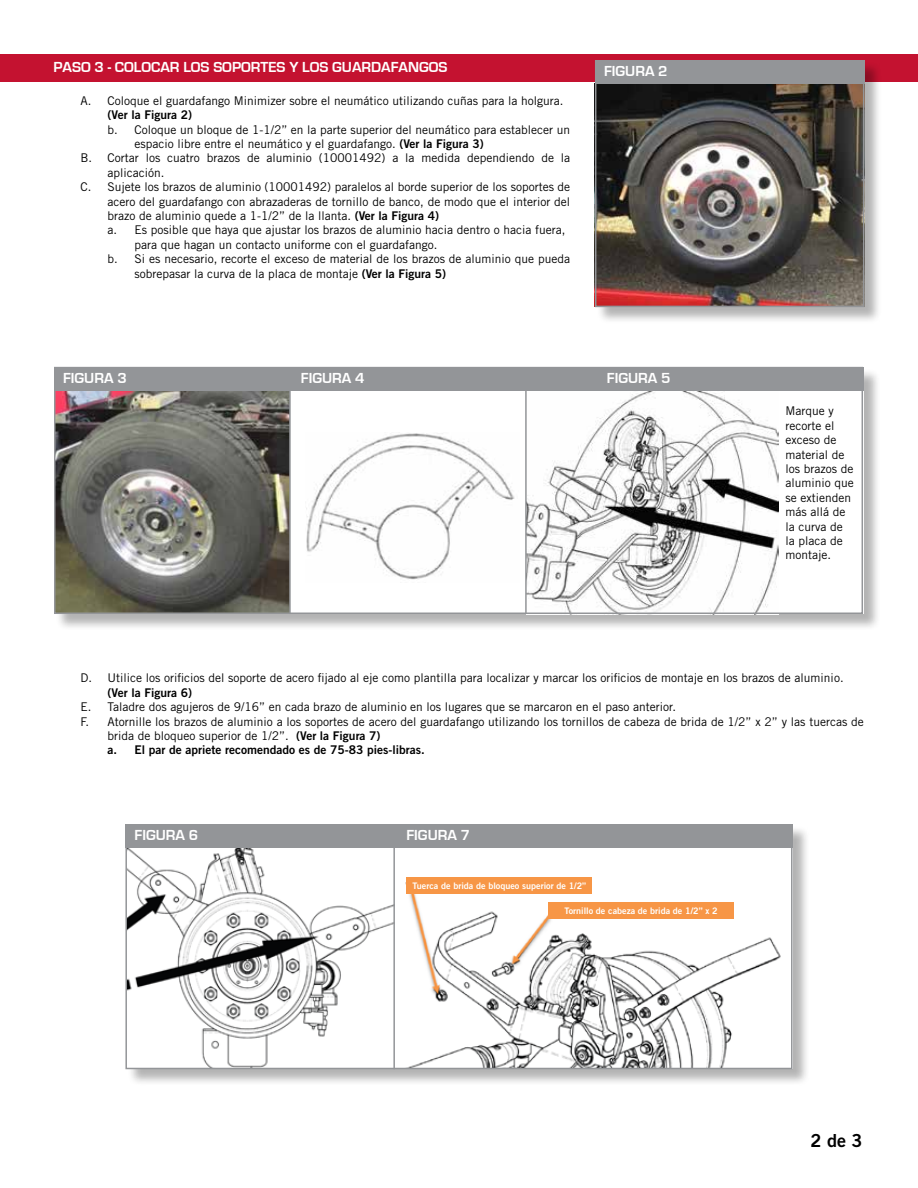
<style>
.page{position:relative;width:918px;height:1188px;background:#fff}
.page>*{position:absolute;margin:0;border:0;box-sizing:border-box;transform-origin:0 0}
.t1{font:18px "Trade Gothic LT Std Bd 2";color:#000}
.t2{font:700 15px "Eurostile";color:#fff}
.t3{font:12px/14.4px "Trade Gothic LT Std";color:#000}
.t4{font:12px "Trade Gothic LT Std Bd 2";color:#000}
.t5{font:9px "Trade Gothic LT Std Bd 2";color:#fff}
.s1{font-family:"Trade Gothic LT Std Bd 2"}
</style>
<div class="page">
<div style="left:0;top:54px;width:918px;height:28px;background:#c41230"></div>
<div style="left:55px;top:368px;width:826px;height:263px;background:#000;opacity:.3"></div>
<div style="left:54px;top:367px;width:809px;height:247px;background:#fff"></div>
<img style="left:57px;top:391px;width:232px;height:220px">
<div style="left:54px;top:367px;width:809px;height:24px;background:#939598"></div>
<img style="left:527px;top:391px;width:252px;height:220px">
<div style="left:54px;top:367px;width:809px;height:247px;border:2px solid #939598"></div>
<hr style="left:289px;top:367px;width:2px;height:247px;background:#939598">
<hr style="left:525px;top:367px;width:2px;height:247px;background:#939598">
<div style="left:596px;top:62px;width:286px;height:263px;background:#000;opacity:.3"></div>
<img style="left:598px;top:84px;width:263px;height:220px">
<div style="left:595px;top:60px;width:269px;height:24px;background:#939598"></div>
<div style="left:595px;top:60px;width:269px;height:247px;border:2px solid #939598"></div>
<div style="left:127px;top:826px;width:683px;height:260px;background:#000;opacity:.3"></div>
<div style="left:125px;top:824px;width:668px;height:245px;background:#fff"></div>
<img style="left:128px;top:848px;width:265px;height:218px">
<div style="left:125px;top:824px;width:668px;height:24px;background:#939598"></div>
<img style="left:405px;top:877px;width:376px;height:189px">
<div style="left:125px;top:824px;width:668px;height:245px;border:2px solid #939598"></div>
<hr style="left:393px;top:824px;width:2px;height:245px;background:#939598">
<div style="left:548px;top:902px;width:186px;height:17px;background:#f79646"></div>
<div style="left:407px;top:877px;width:185px;height:17px;background:#f79646"></div>
<img style="left:306px;top:433px;width:209px;height:147px">
<p class="t2" style="left:53px;top:59px;width:396px">PASO 3 - COLOCAR LOS SOPORTES Y LOS GUARDAFANGOS</p>
<p class="t3" style="left:80px;top:93px;width:484px">A. Coloque el guardafango Minimizer sobre el neumático utilizando cuñas para la holgura.</p>
<p class="t4" style="left:107px;top:108px;width:86px">(Ver la Figura 2)</p>
<p class="t3" style="left:107px;top:122px;width:464px">b. Coloque un bloque de 1-1/2” en la parte superior del neumático para establecer un</p>
<p class="t3" style="left:134px;top:136px;width:351px">espacio libre entre el neumático y el guardafango. <span class="s1">(Ver la Figura 3)</span></p>
<p class="t3" style="left:80px;top:151px;width:491px">B. Cortar los cuatro brazos de aluminio (10001492) a la medida dependiendo de la</p>
<p class="t3" style="left:107px;top:165px;width:59px">aplicación.</p>
<p class="t3" style="left:80px;top:180px;width:491px">C. Sujete los brazos de aluminio (10001492) paralelos al borde superior de los soportes de</p>
<p class="t3" style="left:107px;top:194px;width:464px">acero del guardafango con abrazaderas de tornillo de banco, de modo que el interior del</p>
<p class="t3" style="left:107px;top:208px;width:333px">brazo de aluminio quede a 1-1/2” de la llanta. <span class="s1">(Ver la Figura 4)</span></p>
<p class="t3" style="left:107px;top:223px;width:459px">a. Es posible que haya que ajustar los brazos de aluminio hacia dentro o hacia fuera,</p>
<p class="t3" style="left:134px;top:237px;width:304px">para que hagan un contacto uniforme con el guardafango.</p>
<p class="t3" style="left:107px;top:252px;width:464px">b. Si es necesario, recorte el exceso de material de los brazos de aluminio que pueda</p>
<p class="t3" style="left:134px;top:266px;width:313px">sobrepasar la curva de la placa de montaje <span class="s1">(Ver la Figura 5)</span></p>
<p class="t2" style="left:604px;top:63px;width:65px">FIGURA 2</p>
<p class="t2" style="left:63px;top:370px;width:65px">FIGURA 3</p>
<p class="t2" style="left:301px;top:370px;width:65px">FIGURA 4</p>
<p class="t2" style="left:607px;top:370px;width:65px">FIGURA 5</p>
<p class="t3" style="left:785px;top:404px;width:70px">Marque y recorte el exceso de material de los brazos de aluminio que se extienden más allá de la curva de la placa de montaje.</p>
<p class="t3" style="left:80px;top:671px;width:765px">D. Utilice los orificios del soporte de acero fijado al eje como plantilla para localizar y marcar los orificios de montaje en los brazos de aluminio.</p>
<p class="t4" style="left:107px;top:685px;width:86px">(Ver la Figura 6)</p>
<p class="t3" style="left:80px;top:700px;width:597px">E. Taladre dos agujeros de 9/16” en cada brazo de aluminio en los lugares que se marcaron en el paso anterior.</p>
<p class="t3" style="left:80px;top:714px;width:785px">F. Atornille los brazos de aluminio a los soportes de acero del guardafango utilizando los tornillos de cabeza de brida de 1/2” x 2” y las tuercas de</p>
<p class="t3" style="left:107px;top:728px;width:275px">brida de bloqueo superior de 1/2”. <span class="s1">(Ver la Figura 7)</span></p>
<p class="t4" style="left:107px;top:743px;width:319px">a. El par de apriete recomendado es de 75-83 pies-libras.</p>
<p class="t2" style="left:135px;top:827px;width:65px">FIGURA 6</p>
<p class="t2" style="left:407px;top:827px;width:65px">FIGURA 7</p>
<p class="t5" style="left:413px;top:880px;width:175px">Tuerca de brida de bloqueo superior de 1/2”</p>
<p class="t5" style="left:564px;top:905px;width:155px">Tornillo de cabeza de brida de 1/2” x 2</p>
<h1 class="t1" style="left:811px;top:1129px;width:53px">2 de 3</h1>
</div>
